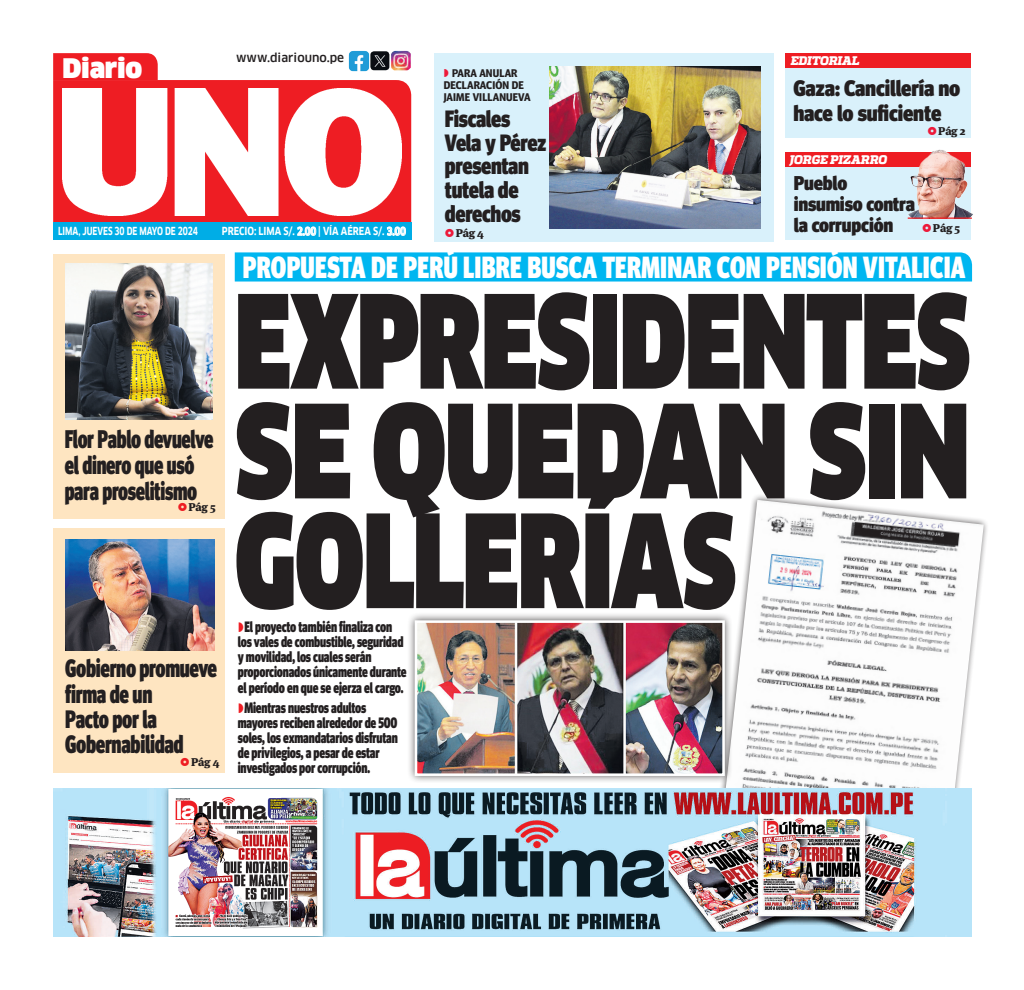
<style>
.page{position:relative;width:1024px;height:990px;background:#fff}
.page>*{position:absolute;margin:0;border:0;box-sizing:border-box;transform-origin:0 0}
.t1{font:900 126.25px/109.8px "Clan Pro";letter-spacing:-.02em;color:#231f20;scale:.79 1}
.t2{font:900 126.25px "Clan Pro";letter-spacing:-.02em;color:#231f20;scale:.74 1}
.t3{font:900 30.62px "Meta Head OT";letter-spacing:.01em;color:#fff;scale:.78 1}
.t4{font:900 26.38px "Clan Pro";letter-spacing:-.01em;color:#fff}
.t5{font:900 25.5px "Meta Head OT";letter-spacing:-.02em;color:#231f20;scale:.73 1}
.t6{font:900 25.25px/25.2px "Meta Head OT";letter-spacing:-.02em;color:#231f20;scale:.75 1}
.t7{font:900 23.62px/23.6px "Meta Head OT";letter-spacing:-.02em;color:#231f20;scale:.86 1}
.t8{font:900 22.5px "Meta Head OT";letter-spacing:-.01em;color:#231f20;scale:.92 1}
.t9{font:900 20px/21.2px "Meta Head OT";letter-spacing:-.01em;color:#231f20;scale:.93 1}
.t10{font:900 15.12px/15.1px "Meta Head OT";letter-spacing:-.015em;color:#231f20;scale:.76 1}
.t11{font:italic 800 12.5px "Quadon";letter-spacing:-.01em;color:#fff}
.t12{font:500 11.88px "Clan Pro";color:#231f20}
.t13{font:900 11.25px "Meta Serif Pro";letter-spacing:-.015em;color:#231f20}
.t14{font:700 11.12px/12.2px "Meta Head OT";letter-spacing:.01em;color:#231f20;text-align:center}
.t15{font:700 10.88px "Clan Pro";letter-spacing:-.005em;color:#fff;scale:.82 1}
.t16{font:700 10.88px "Clan Pro";letter-spacing:-.005em;color:#fff;scale:.74 1}
</style>
<div class="page">
<img style="left:722px;top:500px;width:261px;height:343px">
<div style="left:434px;top:53px;width:339px;height:189px;background:#d9f1fb"></div>
<svg style="left:53px;top:80px;width:358px;height:143px;background:#e3262e"></svg>
<div style="left:53px;top:53px;width:105px;height:27px;background:#ee1d23"></div>
<div style="left:53px;top:254px;width:172px;height:264px;background:#fee5c1"></div>
<div style="left:53px;top:528px;width:172px;height:244px;background:#fee5c1"></div>
<img style="left:65px;top:540px;width:150px;height:110px">
<div style="left:53px;top:223px;width:358px;height:17px;background:#00ade6"></div>
<img style="left:62px;top:88px;width:340px;height:128px">
<svg style="left:297px;top:226px;width:19px;height:10px"></svg>
<svg style="left:387px;top:226px;width:19px;height:10px"></svg>
<img style="left:391px;top:50px;width:20px;height:21px">
<div style="left:785px;top:68px;width:186px;height:70px;background:#d9f1fb"></div>
<div style="left:785px;top:167px;width:186px;height:73px;background:#d9f1fb"></div>
<div style="left:785px;top:53px;width:186px;height:15px;background:#ee1d23"></div>
<div style="left:785px;top:153px;width:186px;height:14px;background:#ee1d23"></div>
<img style="left:375px;top:51px;width:14px;height:19px">
<img style="left:348px;top:50px;width:27px;height:22px">
<img style="left:53px;top:788px;width:918px;height:149px">
<img style="left:66px;top:263px;width:146px;height:157px">
<div style="left:235px;top:252px;width:737px;height:30px;background:#00b6f0"></div>
<img style="left:894px;top:149px;width:79px;height:69px">
<hr style="left:907px;top:218px;width:65px;height:1px;background:#ee1d23">
<img style="left:549px;top:67px;width:211px;height:161px">
<div style="left:407px;top:612px;width:326px;height:172px;background:#231f20;opacity:.75"></div>
<img style="left:419px;top:624px;width:302px;height:148px">
<div style="left:415px;top:620px;width:310px;height:156px;border:3px solid #fff"></div>
<p class="t4" style="left:62px;top:53px;width:81px">Diario</p>
<p class="t12" style="left:236px;top:51px;width:109px">www.diariouno.pe</p>
<p class="t16" style="left:58px;top:225px;width:190px">LIMA, JUEVES 30 DE MAYO DE 2024</p>
<p class="t15" style="left:222px;top:225px;width:226px">PRECIO: LIMA S/. 2.00 | VÍA AÉREA S/. 3.00</p>
<p class="t14" style="left:444px;top:67px;width:88px">PARA ANULAR<br>DECLARACIÓN DE<br>JAIME VILLANUEVA</p>
<p class="t7" style="left:445px;top:107px;width:119px">Fiscales<br>Vela y Pérez presentan tutela de derechos</p>
<p class="t13" style="left:456px;top:224px;width:30px">Pág 4</p>
<p class="t11" style="left:791px;top:54px;width:70px">EDITORIAL</p>
<p class="t8" style="left:793px;top:75px;width:183px">Gaza: Cancillería no</p>
<p class="t8" style="left:793px;top:100px;width:162px">hace lo suficiente</p>
<p class="t13" style="left:938px;top:122px;width:29px">Pág 2</p>
<p class="t11" style="left:789px;top:152px;width:99px">JORGE PIZARRO</p>
<p class="t9" style="left:793px;top:172px;width:132px">Pueblo insumiso contra la corrupción</p>
<p class="t13" style="left:933px;top:219px;width:29px">Pág 5</p>
<p class="t5" style="left:65px;top:424px;width:205px">Flor Pablo devuelve</p>
<p class="t5" style="left:65px;top:450px;width:179px">el dinero que usó</p>
<p class="t5" style="left:65px;top:476px;width:183px">para proselitismo</p>
<p class="t13" style="left:189px;top:498px;width:29px">Pág 5</p>
<p class="t6" style="left:65px;top:656px;width:204px">Gobierno promueve</p>
<p class="t6" style="left:65px;top:681px;width:159px">firma de un<br>Pacto por la<br>Gobernabilidad</p>
<p class="t13" style="left:191px;top:753px;width:30px">Pág 4</p>
<p class="t3" style="left:243px;top:249px;width:928px">PROPUESTA DE PERÚ LIBRE BUSCA TERMINAR CON PENSIÓN VITALICIA</p>
<p class="t2" style="left:234px;top:268px;width:996px">EXPRESIDENTES</p>
<p class="t1" style="left:234px;top:399px;width:933px">SE QUEDAN SIN<br>GOLLERÍAS</p>
<p class="t10" style="left:238px;top:619px;width:224px;text-indent:7px">El proyecto también finaliza con los vales de combustible, seguridad y movilidad, los cuales serán proporcionados únicamente durante el período en que se ejerza el cargo.</p>
<p class="t10" style="left:238px;top:700px;width:212px;text-indent:7px">Mientras nuestros adultos mayores reciben alrededor de 500 soles, los exmandatarios disfrutan de privilegios, a pesar de estar investigados por corrupción.</p>
</div>
